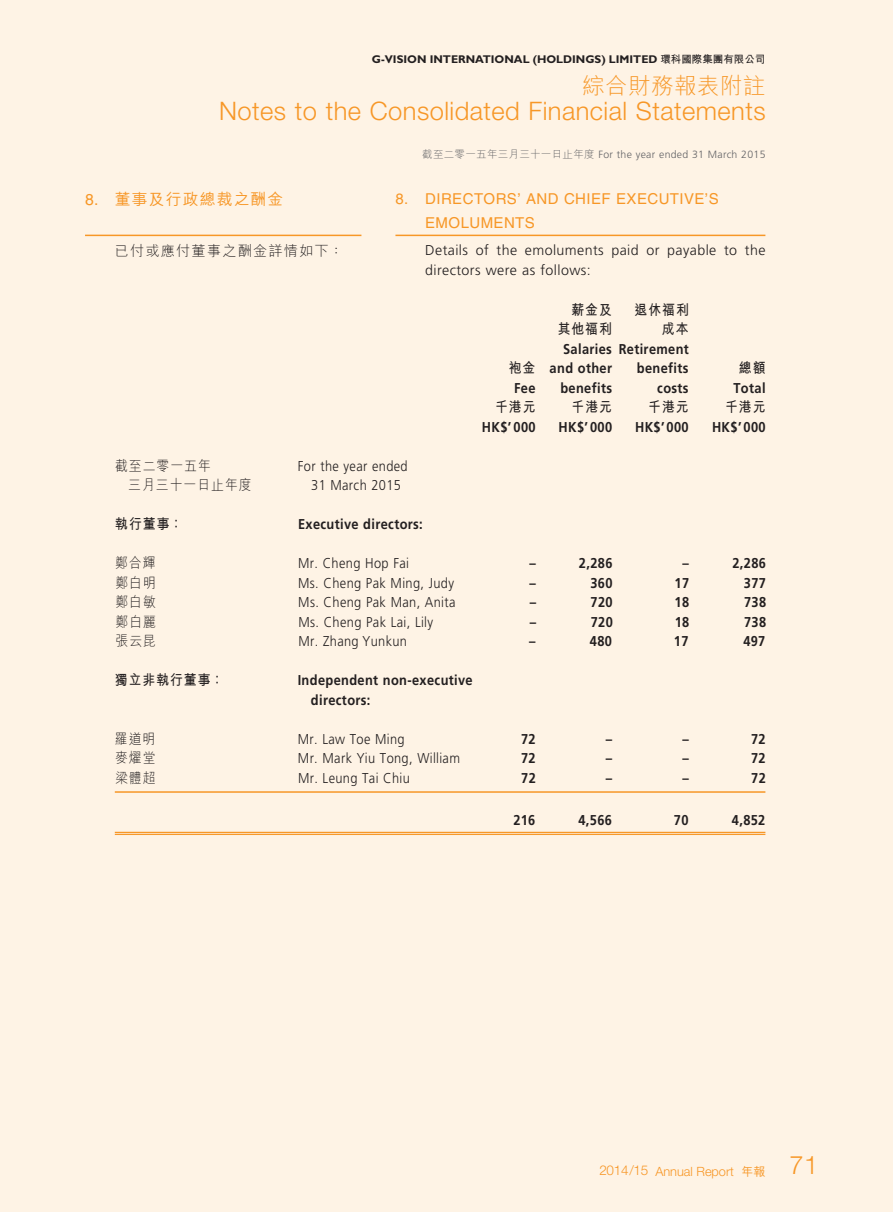
<style>
.page{position:relative;width:893px;height:1212px;background:#fef3e5}
.page>*{position:absolute;margin:0;border:0;box-sizing:border-box;transform-origin:0 0}
.t1{font:300 25.5px "Helvetica Neue LT Std";letter-spacing:.02em;color:#f79727}
.t2{font:300 22.5px "M Hei HK";letter-spacing:.02em;color:#f79727}
.t3{font:500 15.75px "M Hei HK";letter-spacing:.08em;color:#f79727}
.t4{font:15px/24px "Helvetica LT Std";letter-spacing:.03em;color:#f79727}
.t5{font:700 14.25px/19.5px "Frutiger LT Std";letter-spacing:.03em;color:#231f20;scale:.9 1}
.t6{font:300 14.25px "Frutiger LT Std";letter-spacing:.03em;color:#231f20;scale:.9 1}
.t7{font:300 14.25px/19.5px "Frutiger LT Std";letter-spacing:.03em;color:#231f20}
.t8{font:700 14.25px "M Hei HK";letter-spacing:.08em;color:#231f20;scale:.9 1}
.t9{font:300 14.25px "M Hei HK";letter-spacing:.08em;color:#231f20;scale:.9 1}
.t10{font:300 14.25px "M Hei HK";letter-spacing:.08em;color:#231f20}
.t11{font:300 12.75px "Helvetica Neue LT Std";color:#f79727}
.t12{font:700 11.25px "Gill Sans Std";color:#231f20}
.t13{font:300 10.5px "Frutiger LT Std";letter-spacing:.03em;color:#636366}
.s1{font-family:"M Hei HK";font-size:10.5px}
.s2{font-family:"M Hei HK"}
.s3{font-family:"Helvetica LT Std";font-weight:400}
.s4{font-size:13.5px}
.s5{font-family:"M Hei HK";font-weight:500;font-size:12px}
</style>
<div class="page">
<hr style="left:395px;top:235px;width:370px;height:1px;background:#f79727">
<hr style="left:115px;top:791px;width:650px;height:2px;background:#f79727">
<hr style="left:115px;top:832px;width:650px;height:1px;background:#f79727">
<hr style="left:115px;top:834px;width:650px;height:1px;background:#f79727">
<hr style="left:85px;top:235px;width:276px;height:1px;background:#f79727">
<p class="t12" style="left:372px;top:53px;width:395px">G-VISION INTERNATIONAL (HOLDINGS) LIMITED <span class="s1">環科國際集團有限公司</span></p>
<h2 class="t2" style="left:583px;top:70px;width:184px">綜合財務報表附註</h2>
<h1 class="t1" style="left:219px;top:96px;width:548px">Notes to the Consolidated Financial Statements</h1>
<p class="t13" style="left:422px;top:148px;width:345px"><span class="s2">截至二零一五年三月三十一日止年度</span> For the year ended 31 March 2015</p>
<p class="t3" style="left:85px;top:188px;width:200px"><span class="s3">8.</span> 董事及行政總裁之酬金</p>
<p class="t10" style="left:115px;top:241px;width:230px">已付或應付董事之酬金詳情如下：</p>
<p class="t4" style="left:425px;top:186px;width:295px;text-indent:-30px">8. DIRECTORS’ AND CHIEF EXECUTIVE’S<br>EMOLUMENTS</p>
<p class="t7" style="left:425px;top:241px;width:342px">Details of the emoluments paid or payable to the directors were as follows:</p>
<p class="t8" style="left:571px;top:299px;width:46px">薪金及</p>
<p class="t8" style="left:635px;top:299px;width:62px">退休福利</p>
<p class="t8" style="left:558px;top:319px;width:62px">其他福利</p>
<p class="t8" style="left:662px;top:319px;width:31px">成本</p>
<p class="t5" style="left:509px;top:339px;width:202px;text-indent:54px">Salaries Retirement<span class="s2">袍金</span> and other</p>
<p class="t5" style="left:637px;top:359px;width:59px">benefits</p>
<p class="t8" style="left:739px;top:358px;width:31px">總額</p>
<p class="t5" style="left:514px;top:378px;width:25px">Fee</p>
<p class="t5" style="left:560px;top:378px;width:59px">benefits</p>
<p class="t5" style="left:657px;top:378px;width:36px">costs</p>
<p class="t5" style="left:733px;top:378px;width:37px">Total</p>
<p class="t8" style="left:495px;top:397px;width:46px">千港元</p>
<p class="t8" style="left:572px;top:397px;width:46px">千港元</p>
<p class="t8" style="left:648px;top:397px;width:46px">千港元</p>
<p class="t8" style="left:725px;top:397px;width:46px">千港元</p>
<p class="t5" style="left:482px;top:417px;width:61px">HK$’ 000</p>
<p class="t5" style="left:558px;top:417px;width:61px">HK$’ 000</p>
<p class="t5" style="left:635px;top:417px;width:61px">HK$’ 000</p>
<p class="t5" style="left:712px;top:417px;width:61px">HK$’ 000</p>
<p class="t9" style="left:115px;top:456px;width:108px">截至二零一五年</p>
<p class="t6" style="left:298px;top:458px;width:123px">For the year ended</p>
<p class="t9" style="left:128px;top:475px;width:139px">三月三十一日止年度</p>
<p class="t6" style="left:311px;top:477px;width:101px">31 March 2015</p>
<p class="t8" style="left:115px;top:514px;width:76px">執行董事：</p>
<p class="t5" style="left:298px;top:515px;width:140px">Executive directors:</p>
<p class="t9" style="left:115px;top:553px;width:46px">鄭合輝</p>
<p class="t6" style="left:298px;top:555px;width:125px">Mr. Cheng Hop Fai</p>
<p class="t5" style="left:529px;top:554px;width:9px">–</p>
<p class="t5" style="left:579px;top:554px;width:39px">2,286</p>
<p class="t5" style="left:683px;top:554px;width:9px">–</p>
<p class="t5" style="left:732px;top:554px;width:39px">2,286</p>
<p class="t9" style="left:115px;top:573px;width:46px">鄭白明</p>
<p class="t6" style="left:298px;top:575px;width:175px">Ms. Cheng Pak Ming, Judy</p>
<p class="t5" style="left:530px;top:573px;width:9px">–</p>
<p class="t5" style="left:590px;top:573px;width:26px">360</p>
<p class="t5" style="left:674px;top:573px;width:18px">17</p>
<p class="t5" style="left:744px;top:573px;width:26px">377</p>
<p class="t9" style="left:115px;top:592px;width:46px">鄭白敏</p>
<p class="t6" style="left:298px;top:594px;width:176px">Ms. Cheng Pak Man, Anita</p>
<p class="t5" style="left:530px;top:593px;width:9px">–</p>
<p class="t5" style="left:591px;top:593px;width:26px">720</p>
<p class="t5" style="left:675px;top:593px;width:18px">18</p>
<p class="t5" style="left:744px;top:593px;width:26px">738</p>
<p class="t9" style="left:116px;top:612px;width:46px">鄭白麗</p>
<p class="t6" style="left:298px;top:614px;width:151px">Ms. Cheng Pak Lai, Lily</p>
<p class="t5" style="left:530px;top:612px;width:9px">–</p>
<p class="t5" style="left:591px;top:612px;width:26px">720</p>
<p class="t5" style="left:675px;top:612px;width:18px">18</p>
<p class="t5" style="left:744px;top:612px;width:26px">738</p>
<p class="t9" style="left:116px;top:631px;width:46px">張云昆</p>
<p class="t6" style="left:298px;top:633px;width:122px">Mr. Zhang Yunkun</p>
<p class="t5" style="left:529px;top:632px;width:9px">–</p>
<p class="t5" style="left:590px;top:632px;width:26px">480</p>
<p class="t5" style="left:674px;top:632px;width:18px">17</p>
<p class="t5" style="left:743px;top:632px;width:26px">497</p>
<p class="t8" style="left:115px;top:670px;width:123px">獨立非執行董事：</p>
<p class="t5" style="left:311px;top:671px;width:181px;text-indent:-13px">Independent non-executive directors:</p>
<p class="t9" style="left:115px;top:729px;width:46px">羅道明</p>
<p class="t6" style="left:298px;top:731px;width:120px">Mr. Law Toe Ming</p>
<p class="t5" style="left:521px;top:729px;width:18px">72</p>
<p class="t5" style="left:606px;top:729px;width:9px">–</p>
<p class="t5" style="left:682px;top:729px;width:9px">–</p>
<p class="t5" style="left:751px;top:729px;width:18px">72</p>
<p class="t9" style="left:115px;top:748px;width:46px">麥燿堂</p>
<p class="t6" style="left:298px;top:750px;width:182px">Mr. Mark Yiu Tong, William</p>
<p class="t5" style="left:521px;top:749px;width:18px">72</p>
<p class="t5" style="left:606px;top:749px;width:9px">–</p>
<p class="t5" style="left:682px;top:749px;width:9px">–</p>
<p class="t5" style="left:751px;top:749px;width:18px">72</p>
<p class="t9" style="left:115px;top:768px;width:46px">梁體超</p>
<p class="t6" style="left:298px;top:770px;width:126px">Mr. Leung Tai Chiu</p>
<p class="t5" style="left:521px;top:768px;width:18px">72</p>
<p class="t5" style="left:606px;top:768px;width:9px">–</p>
<p class="t5" style="left:682px;top:768px;width:9px">–</p>
<p class="t5" style="left:751px;top:768px;width:18px">72</p>
<p class="t5" style="left:513px;top:810px;width:26px">216</p>
<p class="t5" style="left:578px;top:810px;width:39px">4,566</p>
<p class="t5" style="left:674px;top:810px;width:18px">70</p>
<p class="t5" style="left:732px;top:810px;width:39px">4,852</p>
<p class="t11" style="left:599px;top:1163px;width:168px"><span class="s4">2014 /15</span> Annual Report <span class="s5">年報</span></p>
<h1 class="t1" style="left:789px;top:1149px;width:30px">71</h1>
</div>
